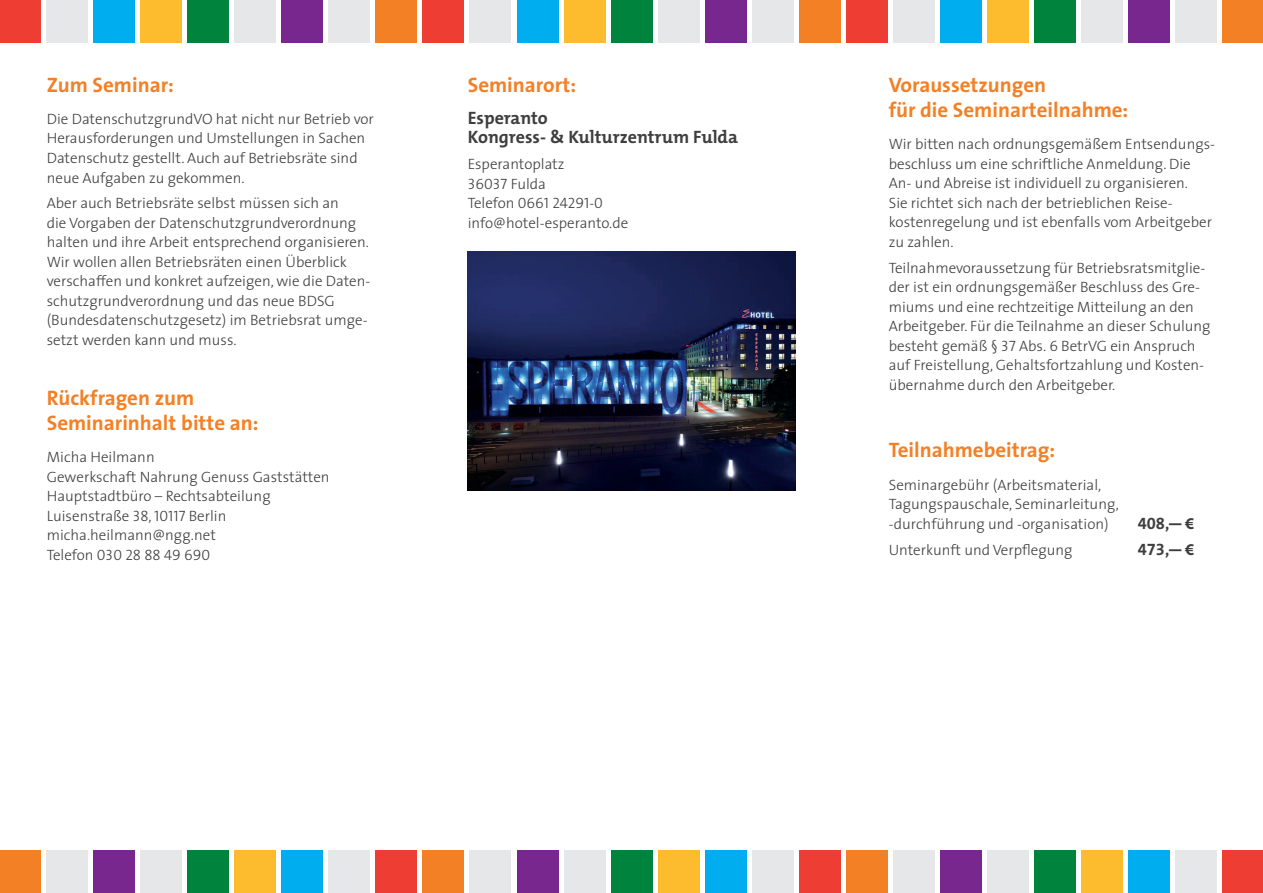
<style>
.page{position:relative;width:1263px;height:893px;background:#fff}
.page>*{position:absolute;margin:0;border:0;box-sizing:border-box;transform-origin:0 0}
.t1{font:700 21px/25.2px "The Sans";color:#f48026}
.t2{font:700 18px/19.5px "The Mix";color:#3e3e3f}
.t3{font:16.5px "The Sans Bold Expert";color:#3e3e3f}
.t4{font:300 15px/19.5px "The Sans";color:#3e3e3f}
.t5{font:15px/19.5px "The Sans Light Caps";color:#3e3e3f}
.s1{font-family:"The Sans Light Caps";font-weight:400}
.s2{font-family:"The Sans";font-weight:300}
.s3{font-family:"Myriad Pro";font-weight:700}
</style>
<div class="page">
<div style="left:0;top:0;width:41px;height:43px;background:#ee3e34"></div>
<div style="left:1222px;top:850px;width:41px;height:43px;background:#ee3e34"></div>
<div style="left:422px;top:0;width:42px;height:43px;background:#ee3e34"></div>
<div style="left:799px;top:850px;width:42px;height:43px;background:#ee3e34"></div>
<div style="left:846px;top:0;width:42px;height:43px;background:#ee3e34"></div>
<div style="left:375px;top:850px;width:42px;height:43px;background:#ee3e34"></div>
<div style="left:46px;top:0;width:42px;height:43px;background:#e6e7e9"></div>
<div style="left:1175px;top:850px;width:42px;height:43px;background:#e6e7e9"></div>
<div style="left:469px;top:0;width:42px;height:43px;background:#e6e7e9"></div>
<div style="left:752px;top:850px;width:42px;height:43px;background:#e6e7e9"></div>
<div style="left:893px;top:0;width:42px;height:43px;background:#e6e7e9"></div>
<div style="left:328px;top:850px;width:42px;height:43px;background:#e6e7e9"></div>
<div style="left:93px;top:0;width:42px;height:43px;background:#00aeef"></div>
<div style="left:1128px;top:850px;width:42px;height:43px;background:#00aeef"></div>
<div style="left:517px;top:0;width:41px;height:43px;background:#00aeef"></div>
<div style="left:705px;top:850px;width:42px;height:43px;background:#00aeef"></div>
<div style="left:940px;top:0;width:42px;height:43px;background:#00aeef"></div>
<div style="left:281px;top:850px;width:42px;height:43px;background:#00aeef"></div>
<div style="left:140px;top:0;width:42px;height:43px;background:#fdbb2e"></div>
<div style="left:1081px;top:850px;width:42px;height:43px;background:#fdbb2e"></div>
<div style="left:564px;top:0;width:42px;height:43px;background:#fdbb2e"></div>
<div style="left:658px;top:850px;width:42px;height:43px;background:#fdbb2e"></div>
<div style="left:987px;top:0;width:42px;height:43px;background:#fdbb2e"></div>
<div style="left:234px;top:850px;width:42px;height:43px;background:#fdbb2e"></div>
<div style="left:187px;top:0;width:42px;height:43px;background:#00843d"></div>
<div style="left:1034px;top:850px;width:42px;height:43px;background:#00843d"></div>
<div style="left:611px;top:0;width:42px;height:43px;background:#00843d"></div>
<div style="left:611px;top:850px;width:42px;height:43px;background:#00843d"></div>
<div style="left:1034px;top:0;width:42px;height:43px;background:#00843d"></div>
<div style="left:187px;top:850px;width:42px;height:43px;background:#00843d"></div>
<div style="left:234px;top:0;width:42px;height:43px;background:#e6e7e9"></div>
<div style="left:987px;top:850px;width:42px;height:43px;background:#e6e7e9"></div>
<div style="left:658px;top:0;width:42px;height:43px;background:#e6e7e9"></div>
<div style="left:564px;top:850px;width:42px;height:43px;background:#e6e7e9"></div>
<div style="left:1081px;top:0;width:42px;height:43px;background:#e6e7e9"></div>
<div style="left:140px;top:850px;width:42px;height:43px;background:#e6e7e9"></div>
<div style="left:281px;top:0;width:42px;height:43px;background:#77278d"></div>
<div style="left:940px;top:850px;width:42px;height:43px;background:#77278d"></div>
<div style="left:705px;top:0;width:42px;height:43px;background:#77278d"></div>
<div style="left:517px;top:850px;width:41px;height:43px;background:#77278d"></div>
<div style="left:1128px;top:0;width:42px;height:43px;background:#77278d"></div>
<div style="left:93px;top:850px;width:42px;height:43px;background:#77278d"></div>
<div style="left:328px;top:0;width:42px;height:43px;background:#e6e7e9"></div>
<div style="left:893px;top:850px;width:42px;height:43px;background:#e6e7e9"></div>
<div style="left:752px;top:0;width:42px;height:43px;background:#e6e7e9"></div>
<div style="left:469px;top:850px;width:42px;height:43px;background:#e6e7e9"></div>
<div style="left:1175px;top:0;width:42px;height:43px;background:#e6e7e9"></div>
<div style="left:46px;top:850px;width:42px;height:43px;background:#e6e7e9"></div>
<div style="left:375px;top:0;width:42px;height:43px;background:#f48026"></div>
<div style="left:846px;top:850px;width:42px;height:43px;background:#f48026"></div>
<div style="left:799px;top:0;width:42px;height:43px;background:#f48026"></div>
<div style="left:422px;top:850px;width:42px;height:43px;background:#f48026"></div>
<div style="left:1222px;top:0;width:41px;height:43px;background:#f48026"></div>
<div style="left:0;top:850px;width:41px;height:43px;background:#f48026"></div>
<img style="left:468px;top:252px;width:327px;height:238px">
<h1 class="t1" style="left:47px;top:72px;width:128px">Zum Seminar:</h1>
<p class="t4" style="left:47px;top:109px;width:329px">Die DatenschutzgrundVO hat nicht nur Betrieb vor Herausforderungen und Umstellungen in Sachen Datenschutz gestellt. Auch auf Betriebsräte sind neue Aufgaben zu gekommen.</p>
<p class="t4" style="left:47px;top:193px;width:325px">Aber auch Betriebsräte selbst müssen sich an<br>die Vorgaben der Datenschutzgrundverordnung halten und ihre Arbeit entsprechend organisieren.<br>Wir wollen allen Betriebsräten einen Überblick verschaffen und konkret aufzeigen, wie die Daten&shy;schutzgrundverordnung und das neue BDSG (Bundesdatenschutzgesetz) im Betriebsrat umge&shy;setzt werden kann und muss.</p>
<h1 class="t1" style="left:47px;top:385px;width:213px">Rückfragen zum<br>Seminarinhalt bitte an:</h1>
<p class="t4" style="left:47px;top:447px;width:284px">Micha Heilmann<br>Gewerkschaft Nahrung Genuss Gaststätten<br>Hauptstadtbüro – Rechtsabteilung<br>Luisenstraße <span class="s1">38</span>, <span class="s1">10117</span> Berlin micha.heilmann@ngg.net</p>
<p class="t5" style="left:47px;top:545px;width:165px"><span class="s2">Telefon</span> 030 28 88 49 690</p>
<h1 class="t1" style="left:468px;top:72px;width:110px">Seminarort:</h1>
<p class="t2" style="left:468px;top:108px;width:272px">Esperanto<br>Kongress- &amp; Kulturzentrum Fulda</p>
<p class="t4" style="left:468px;top:154px;width:98px">Esperantoplatz</p>
<p class="t5" style="left:468px;top:174px;width:137px">36037 <span class="s2">Fulda<br>Telefon</span> 0661 24291-0</p>
<p class="t4" style="left:468px;top:213px;width:162px">info@hotel-esperanto.de</p>
<h1 class="t1" style="left:889px;top:72px;width:241px">Voraussetzungen<br>für die Seminarteilnahme:</h1>
<p class="t4" style="left:889px;top:134px;width:328px">Wir bitten nach ordnungsgemäßem Entsendungs&shy;beschluss um eine schriftliche Anmeldung. Die An- und Abreise ist individuell zu organisieren.<br>Sie richtet sich nach der betrieblichen Reise&shy;kostenregelung und ist ebenfalls vom Arbeitgeber zu zahlen.</p>
<p class="t4" style="left:889px;top:257px;width:323px">Teilnahmevoraussetzung für Betriebsratsmitglie&shy;der ist ein ordnungsgemäßer Beschluss des Gre&shy;miums und eine rechtzeitige Mitteilung an den Arbeitgeber. Für die Teilnahme an dieser Schulung besteht gemäß § <span class="s1">37</span> Abs. <span class="s1">6</span> BetrVG ein Anspruch auf Freistellung, Gehaltsfortzahlung und Kosten&shy;übernahme durch den Arbeitgeber.</p>
<h1 class="t1" style="left:889px;top:437px;width:168px">Teilnahmebeitrag:</h1>
<p class="t4" style="left:889px;top:474px;width:232px">Seminargebühr (Arbeitsmaterial,<br>Tagungspauschale, Seminarleitung, -durchführung und -organisation)</p>
<p class="t3" style="left:1138px;top:509px;width:58px">408,— <span class="s3">€</span></p>
<p class="t4" style="left:889px;top:539px;width:185px">Unterkunft und Verpflegung</p>
<p class="t3" style="left:1138px;top:535px;width:58px">473,— <span class="s3">€</span></p>
</div>
